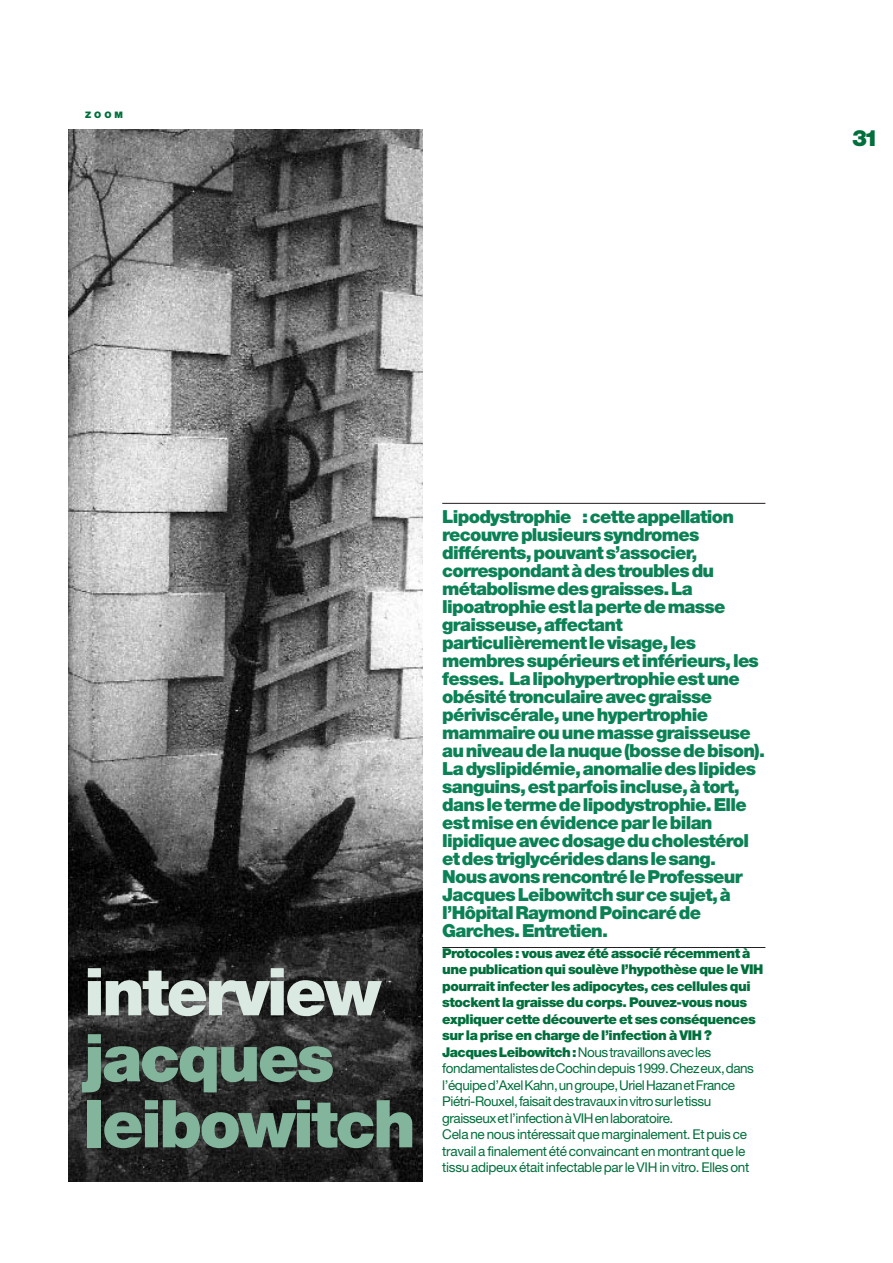
<style>
.page{position:relative;width:893px;height:1263px;background:#fff}
.page>*{position:absolute;margin:0;border:0;box-sizing:border-box;transform-origin:0 0}
.t1{font:900 66px/66px "Helvetica Neue";letter-spacing:-.04em;color:#83b59c}
.t2{font:900 66px "Helvetica Neue";letter-spacing:-.04em;color:#dae9e1}
.t3{font:900 22.5px "Helvetica Neue";color:#006f3c}
.t4{font:900 18px/18px "Helvetica Neue";letter-spacing:-.04em;color:#0b8256}
.t5{font:13.5px/16.5px "Helvetica Neue";letter-spacing:-.035em;color:#006f3c}
.t6{font:900 9px "Helvetica Neue";color:#006f3c}
.s1{font-weight:900}
</style>
<div class="page">
<hr style="left:442px;top:503px;width:323px;height:1px;background:#231f20">
<hr style="left:442px;top:947px;width:323px;height:1px;background:#231f20">
<img style="left:68px;top:130px;width:354px;height:1051px">
<p class="t6" style="left:85px;top:112px;width:40px">ZOOM</p>
<p class="t3" style="left:852px;top:130px;width:28px">31</p>
<h1 class="t2" style="left:84px;top:968px;width:299px">interview</h1>
<h1 class="t1" style="left:84px;top:1030px;width:333px">jacques leibowitch</h1>
<p class="t4" style="left:442px;top:509px;width:325px">Lipodystrophie : cette appellation recouvre plusieurs syndromes différents, pouvant s’associer, correspondant à des troubles du métabolisme des graisses. La lipoatrophie est la perte de masse graisseuse, affectant particulièrement le visage, les membres supérieurs et inférieurs, les fesses. La lipohypertrophie est une obésité tronculaire avec graisse périviscérale, une hypertrophie mammaire ou une masse graisseuse au niveau de la nuque (bosse de bison).<br>La dyslipidémie, anomalie des lipides sanguins, est parfois incluse, à tort, dans le terme de lipodystrophie. Elle est mise en évidence par le bilan lipidique avec dosage du cholestérol et des triglycérides dans le sang.<br>Nous avons rencontré le Professeur Jacques Leibowitch sur ce sujet, à l’Hôpital Raymond Poincaré de Garches. Entretien.</p>
<p class="t5" style="left:442px;top:946px;width:323px"><span class="s1">Protocoles : vous avez été associé récemment à une publication qui soulève l’hypothèse que le VIH pourrait infecter les adipocytes, ces cellules qui stockent la graisse du corps. Pouvez-vous nous expliquer cette découverte et ses conséquences sur la prise en charge de l’infection à VIH ?<br>Jacques Leibowitch :</span>Nous travaillons avec les fondamentalistes de Cochin depuis 1999. Chez eux, dans l’équipe d’Axel Kahn, un groupe, Uriel Hazan et France Piétri-Rouxel, faisait des travaux in vitro sur le tissu graisseux et l’infection à VIH en laboratoire.<br>Cela ne nous intéressait que marginalement. Et puis ce travail a finalement été convaincant en montrant que le tissu adipeux était infectable par le VIH in vitro. Elles ont</p>
</div>
